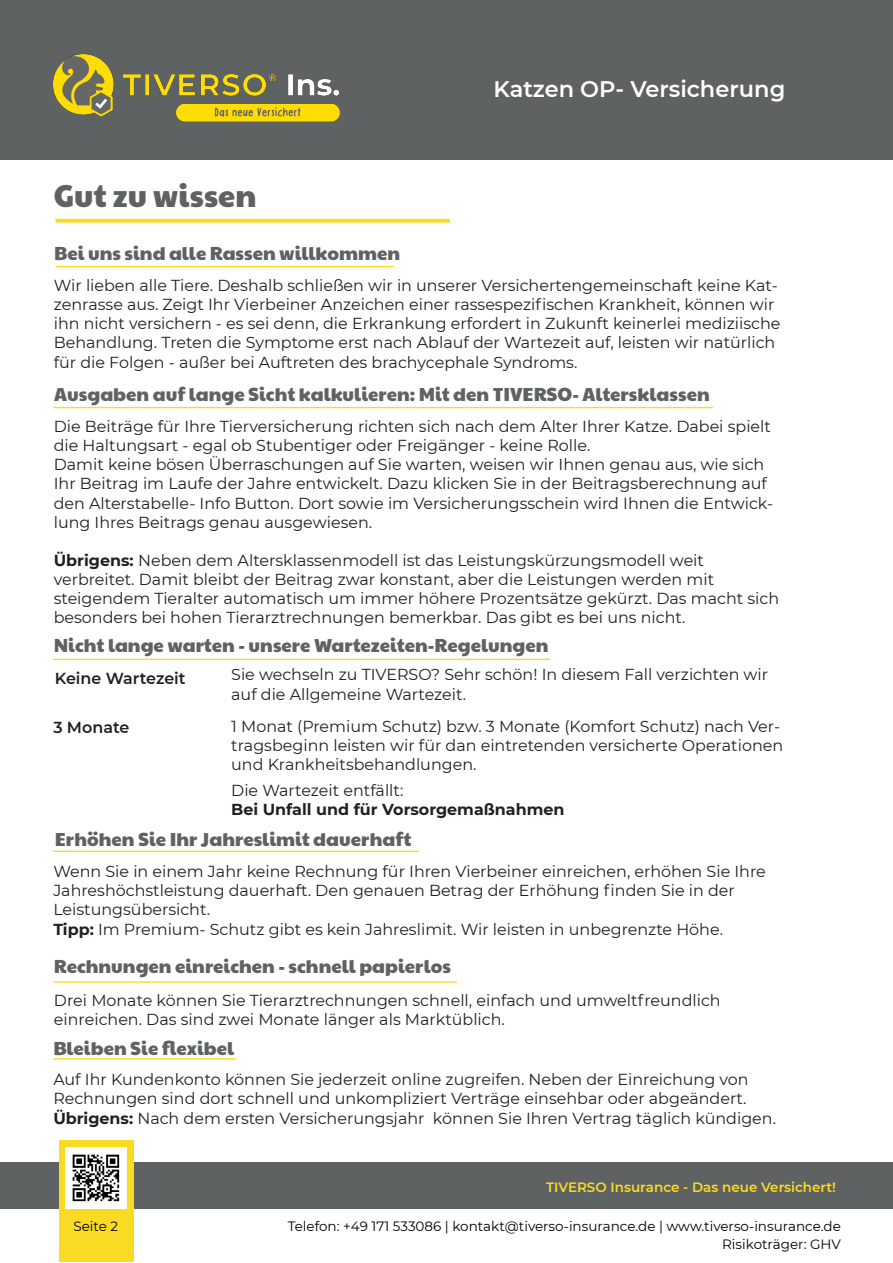
<style>
.page{position:relative;width:893px;height:1263px;background:#fff}
.page>*{position:absolute;margin:0;border:0;box-sizing:border-box;transform-origin:0 0}
.t1{font:30.75px "Paytone One";color:#5e6262}
.t2{font:600 22.5px "Montserrat";color:#fff}
.t3{font:18.6px "Paytone One";color:#5e6262}
.t4{font:15.9px/19px "Montserrat";color:#231f20}
.t5{font:700 15.9px "Montserrat";color:#231f20}
.t6{font:600 15.9px "Montserrat";color:#231f20}
.t7{font:13.5px "Montserrat";color:#000001}
.t8{font:600 13.5px "Montserrat";color:#fadb24}
.s1{font-weight:700}
</style>
<div class="page">
<svg style="left:56px;top:219px;width:394px;height:4px;background:#fade39"></svg>
<hr style="left:55px;top:266px;width:339px;height:1px;background:#fadb24">
<hr style="left:53px;top:407px;width:660px;height:1px;background:#fadb24">
<hr style="left:53px;top:659px;width:497px;height:1px;background:#fadb24">
<hr style="left:53px;top:851px;width:366px;height:1px;background:#fadb24">
<hr style="left:53px;top:981px;width:404px;height:2px;background:#fadb24">
<hr style="left:53px;top:1058px;width:183px;height:1px;background:#fadb24">
<div style="left:0;top:1163px;width:893px;height:46px;background:#5e6262"></div>
<div style="left:59px;top:1140px;width:74px;height:122px;background:#fadb24"></div>
<div style="left:0;top:0;width:893px;height:159px;background:#5e6262"></div>
<img style="left:65px;top:1147px;width:62px;height:62px">
<img style="left:54px;top:54px;width:286px;height:68px">
<p class="t1" style="left:54px;top:168px;width:204px">Gut zu wissen</p>
<p class="t3" style="left:54px;top:236px;width:348px">Bei uns sind alle Rassen willkommen</p>
<p class="t2" style="left:494px;top:73px;width:293px">Katzen OP- Versicherung</p>
<p class="t4" style="left:54px;top:275px;width:728px">Wir lieben alle Tiere. Deshalb schließen wir in unserer Versichertengemeinschaft keine Kat&shy;zenrasse aus. Zeigt Ihr Vierbeiner Anzeichen einer rassespezifischen Krankheit, können wir ihn nicht versichern - es sei denn, die Erkrankung erfordert in Zukunft keinerlei mediziische Behandlung. Treten die Symptome erst nach Ablauf der Wartezeit auf, leisten wir natürlich für die Folgen - außer bei Auftreten des brachycephale Syndroms.</p>
<p class="t3" style="left:54px;top:377px;width:657px">Ausgaben auf lange Sicht kalkulieren: Mit den TIVERSO- Altersklassen</p>
<p class="t4" style="left:54px;top:416px;width:719px">Die Beiträge für Ihre Tierversicherung richten sich nach dem Alter Ihrer Katze. Dabei spielt die Haltungsart - egal ob Stubentiger oder Freigänger - keine Rolle.</p>
<p class="t4" style="left:54px;top:455px;width:721px">Damit keine bösen Überraschungen auf Sie warten, weisen wir Ihnen genau aus, wie sich Ihr Beitrag im Laufe der Jahre entwickelt. Dazu klicken Sie in der Beitragsberechnung auf den Alterstabelle- Info Button. Dort sowie im Versicherungsschein wird Ihnen die Entwick&shy;lung Ihres Beitrags genau ausgewiesen.</p>
<p class="t4" style="left:54px;top:550px;width:652px"><span class="s1">Übrigens:</span> Neben dem Altersklassenmodell ist das Leistungskürzungsmodell weit</p>
<p class="t4" style="left:54px;top:569px;width:662px">verbreitet. Damit bleibt der Beitrag zwar konstant, aber die Leistungen werden mit</p>
<p class="t4" style="left:54px;top:588px;width:727px">steigendem Tieralter automatisch um immer höhere Prozentsätze gekürzt. Das macht sich besonders bei hohen Tierarztrechnungen bemerkbar. Das gibt es bei uns nicht.</p>
<p class="t3" style="left:54px;top:628px;width:496px">Nicht lange warten - unsere Wartezeiten-Regelungen</p>
<p class="t6" style="left:55px;top:667px;width:132px">Keine Wartezeit</p>
<p class="t6" style="left:53px;top:716px;width:78px">3 Monate</p>
<p class="t4" style="left:231px;top:716px;width:553px">1 Monat (Premium Schutz) bzw. 3 Monate (Komfort Schutz) nach Ver&shy;tragsbeginn leisten wir für dan eintretenden versicherte Operationen und Krankheitsbehandlungen.</p>
<p class="t4" style="left:231px;top:780px;width:174px">Die Wartezeit entfällt:</p>
<p class="t5" style="left:231px;top:798px;width:335px">Bei Unfall und für Vorsorgemaßnahmen</p>
<p class="t4" style="left:231px;top:665px;width:539px">Sie wechseln zu TIVERSO? Sehr schön! In diesem Fall verzichten wir auf die Allgemeine Wartezeit.</p>
<p class="t3" style="left:55px;top:822px;width:358px">Erhöhen Sie Ihr Jahreslimit dauerhaft</p>
<p class="t4" style="left:53px;top:861px;width:714px">Wenn Sie in einem Jahr keine Rechnung für Ihren Vierbeiner einreichen, erhöhen Sie Ihre<br>Jahreshöchstleistung dauerhaft. Den genauen Betrag der Erhöhung finden Sie in der</p>
<p class="t4" style="left:53px;top:900px;width:158px">Leistungsübersicht.</p>
<p class="t4" style="left:53px;top:919px;width:671px"><span class="s1">Tipp:</span> Im Premium- Schutz gibt es kein Jahreslimit. Wir leisten in unbegrenzte Höhe.</p>
<p class="t3" style="left:54px;top:949px;width:399px">Rechnungen einreichen - schnell papierlos</p>
<p class="t4" style="left:54px;top:990px;width:668px">Drei Monate können Sie Tierarztrechnungen schnell, einfach und umweltfreundlich</p>
<p class="t4" style="left:54px;top:1009px;width:452px">einreichen. Das sind zwei Monate länger als Marktüblich.</p>
<p class="t3" style="left:53px;top:1031px;width:182px">Bleiben Sie flexibel</p>
<p class="t4" style="left:53px;top:1069px;width:697px">Auf Ihr Kundenkonto können Sie jederzeit online zugreifen. Neben der Einreichung von<br>Rechnungen sind dort schnell und unkompliziert Verträge einsehbar oder abgeändert.</p>
<p class="t4" style="left:53px;top:1108px;width:724px"><span class="s1">Übrigens:</span> Nach dem ersten Versicherungsjahr können Sie Ihren Vertrag täglich kündigen.</p>
<p class="t7" style="left:73px;top:1216px;width:46px">Seite 2</p>
<p class="t8" style="left:546px;top:1178px;width:291px">TIVERSO Insurance - Das neue Versichert!</p>
<p class="t7" style="left:288px;top:1216px;width:555px">Telefon: +49 171 533086 | kontakt@tiverso-insurance.de | www.tiverso-insurance.de</p>
<p class="t7" style="left:722px;top:1234px;width:120px">Risikoträger: GHV</p>
</div>
